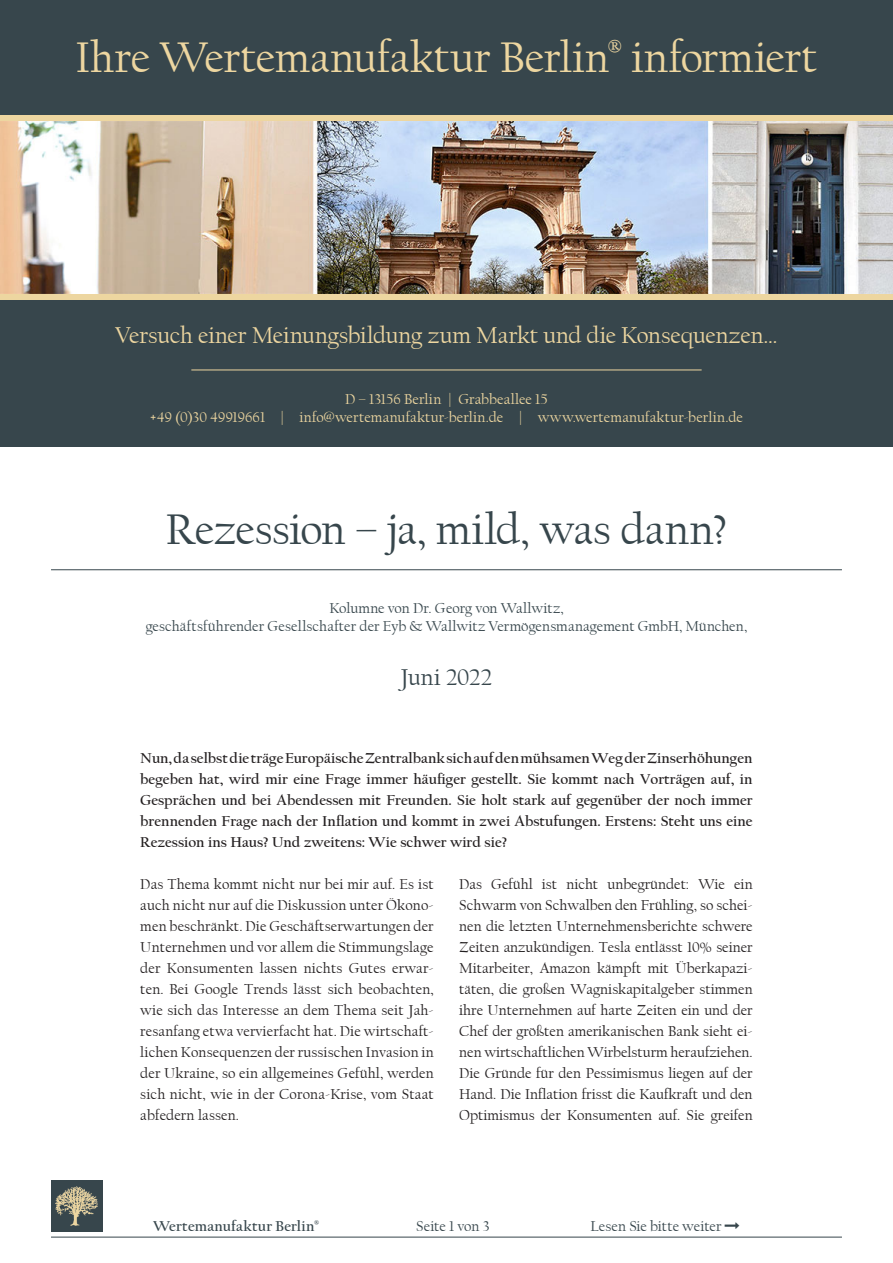
<style>
.page{position:relative;width:893px;height:1263px;background:#fff}
.page>*{position:absolute;margin:0;border:0;box-sizing:border-box;transform-origin:0 0}
.t1{font:45px "Californian FB";color:#edd6a0}
.t2{font:45px "Californian FB";letter-spacing:-.01em;color:#37464c}
.t3{font:24px "Californian FB";letter-spacing:-.005em;color:#edd6a0}
.t4{font:24px "Californian FB";letter-spacing:-.015em;color:#37464c}
.FT{font:15px/21px "Californian FB";color:#231f20;text-align:justify}
.FT-2{font:700 15px/21px "Californian FB";color:#231f20;text-align:justify}
.t5{font:15px/18px "Californian FB";letter-spacing:.005em;color:#37464c;text-align:center}
.t6{font:15px "Californian FB";letter-spacing:.01em;color:#edd6a0}
.t7{font:700 15px "Californian FB";letter-spacing:.015em;color:#37464c}
</style>
<div class="page">
<hr style="left:51px;top:1237px;width:791px;height:1px;background:#37464c">
<div style="left:51px;top:1180px;width:51px;height:51px;background:#37464c"></div>
<img style="left:56px;top:1186px;width:41px;height:39px">
<div style="left:0;top:0;width:893px;height:446px;background:#edd6a0"></div>
<div style="left:0;top:0;width:893px;height:115px;background:#37464c"></div>
<div style="left:0;top:300px;width:893px;height:146px;background:#37464c"></div>
<hr style="left:51px;top:569px;width:791px;height:1px;background:#37464c">
<img style="left:0;top:121px;width:893px;height:172px">
<hr style="left:191px;top:370px;width:511px;height:1px;background:#edd6a0">
<p class="t1" style="left:76px;top:33px;width:743px">Ihre Wertemanufaktur Berlin<sup>®</sup> informiert</p>
<p class="t3" style="left:115px;top:322px;width:664px">Versuch einer Meinungsbildung zum Markt und die Konsequenzen…</p>
<p class="t6" style="left:345px;top:391px;width:204px">D – 13156 Berlin | Grabbeallee 15</p>
<p class="t6" style="left:150px;top:409px;width:594px">+49 (0)30 49919661 | info@wertemanufaktur-berlin.de | www.wertemanufaktur-berlin.de</p>
<p class="t2" style="left:165px;top:504px;width:564px">Rezession – ja, mild, was dann?</p>
<p class="t5" style="left:146px;top:599px;width:603px">Kolumne von Dr. Georg von Wallwitz,<br>geschäftsführender Gesellschafter der Eyb &amp; Wallwitz Vermögensmanagement GmbH, München,</p>
<p class="t4" style="left:401px;top:664px;width:93px">Juni 2022</p>
<p class="FT-2" style="left:140px;top:747px;width:614px">Nun, da selbst die träge Europäische Zentralbank sich auf den mühsamen Weg der Zinserhöhungen begeben hat, wird mir eine Frage immer häufiger gestellt. Sie kommt nach Vorträgen auf, in Gesprächen und bei Abendessen mit Freunden. Sie holt stark auf gegenüber der noch immer brennenden Frage nach der Inflation und kommt in zwei Abstufungen. Erstens: Steht uns eine Rezession ins Haus? Und zweitens: Wie schwer wird sie?</p>
<p class="FT" style="left:140px;top:873px;width:295px">Das Thema kommt nicht nur bei mir auf. Es ist auch nicht nur auf die Diskussion unter Ökono&shy;men beschränkt. Die Geschäftserwartungen der Unternehmen und vor allem die Stimmungslage der Konsumenten lassen nichts Gutes erwar&shy;ten. Bei Google Trends lässt sich beobachten, wie sich das Interesse an dem Thema seit Jah&shy;resanfang etwa vervierfacht hat. Die wirtschaft&shy;lichen Konsequenzen der russischen Invasion in der Ukraine, so ein allgemeines Gefühl, werden sich nicht, wie in der Corona-Krise, vom Staat abfedern lassen.</p>
<p class="FT" style="left:459px;top:873px;width:295px">Das Gefühl ist nicht unbegründet: Wie ein Schwarm von Schwalben den Frühling, so schei&shy;nen die letzten Unternehmensberichte schwere Zeiten anzukündigen. Tesla entlässt 10% seiner Mitarbeiter, Amazon kämpft mit Überkapazi&shy;täten, die großen Wagniskapitalgeber stimmen ihre Unternehmen auf harte Zeiten ein und der Chef der größten amerikanischen Bank sieht ei&shy;nen wirtschaftlichen Wirbelsturm heraufziehen.</p>
<p class="FT" style="left:459px;top:1062px;width:295px">Die Gründe für den Pessimismus liegen auf der Hand. Die Inflation frisst die Kaufkraft und den Optimismus der Konsumenten auf. Sie greifen</p>
<p class="t7" style="left:153px;top:1218px;width:168px">Wertemanufaktur Berlin<sup>®</sup></p>
<p class="t5" style="left:416px;top:1217px;width:75px">Seite 1 von 3</p>
<p class="t5" style="left:591px;top:1217px;width:133px">Lesen Sie bitte weiter</p>
</div>
